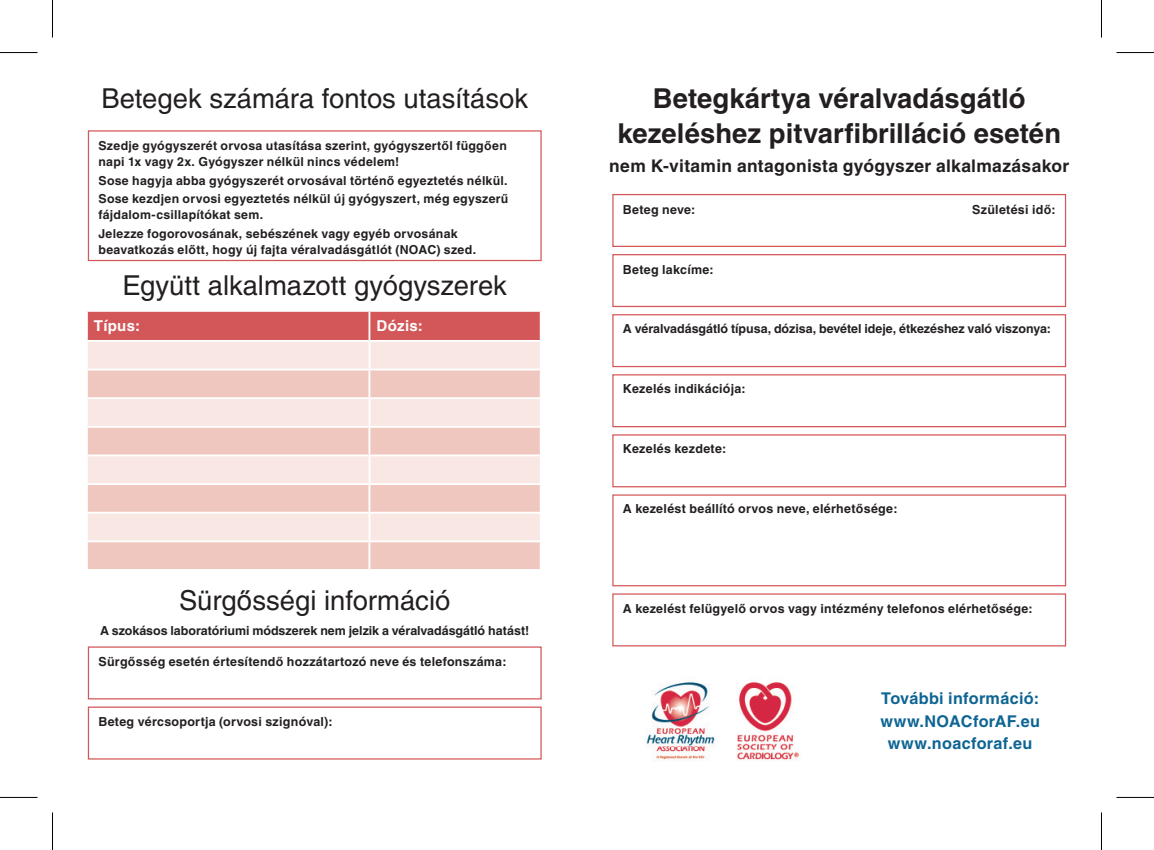
<style>
.page{position:relative;width:1154px;height:850px;background:#fff}
.page>*{position:absolute;margin:0;border:0;box-sizing:border-box;transform-origin:0 0}
.t1{font:27.5px "Helvetica LT Std";color:#231f20}
.t2{font:700 27.5px/35px "Helvetica LT Std";color:#231f20;text-align:center}
.t3{font:700 17.5px "Helvetica LT Std";letter-spacing:.02em;color:#231f20}
.t4{font:700 16.25px/22.5px "Helvetica LT Std";letter-spacing:.02em;color:#0e6593;text-align:center}
.t5{font:700 15px "Helvetica LT Std";letter-spacing:.02em;color:#fff}
.t6{font:700 12.5px "Helvetica LT Std";letter-spacing:.02em;color:#231f20}
.t7{font:700 12.5px "Helvetica LT Std";letter-spacing:-.005em;color:#231f20}
.t8{font:700 12.5px "Helvetica LT Std";color:#231f20}
.t9{font:700 12.25px/18.8px "Helvetica LT Std";letter-spacing:.025em;color:#231f20}
.s1{font-family:"Arial"}
</style>
<div class="page">
<div style="left:612px;top:194px;width:454px;height:53px;border:1px solid #d35758"></div>
<div style="left:612px;top:314px;width:454px;height:53px;border:1px solid #d35758"></div>
<div style="left:612px;top:434px;width:454px;height:53px;border:1px solid #d35758"></div>
<div style="left:612px;top:593px;width:454px;height:53px;border:1px solid #d35758"></div>
<div style="left:612px;top:254px;width:454px;height:53px;border:1px solid #d35758"></div>
<div style="left:612px;top:374px;width:454px;height:53px;border:1px solid #d35758"></div>
<div style="left:612px;top:494px;width:454px;height:92px;border:1px solid #d35758"></div>
<img style="left:645px;top:682px;width:154px;height:79px">
<div style="left:88px;top:311px;width:452px;height:29px;background:#d35758"></div>
<div style="left:88px;top:342px;width:452px;height:26px;background:#f8e7e2"></div>
<svg style="left:88px;top:370px;width:452px;height:198px;background:#f3d5ce"></svg>
<hr style="left:368px;top:311px;width:2px;height:29px;background:#fff">
<hr style="left:368px;top:341px;width:2px;height:27px;background:#fff">
<hr style="left:368px;top:370px;width:2px;height:27px;background:#fff">
<hr style="left:86px;top:397px;width:283px;height:2px;background:#fff">
<hr style="left:369px;top:397px;width:173px;height:2px;background:#fff">
<hr style="left:368px;top:399px;width:2px;height:26px;background:#fff">
<hr style="left:86px;top:425px;width:283px;height:2px;background:#fff">
<hr style="left:369px;top:425px;width:173px;height:2px;background:#fff">
<hr style="left:368px;top:427px;width:2px;height:27px;background:#fff">
<hr style="left:86px;top:454px;width:283px;height:2px;background:#fff">
<hr style="left:369px;top:454px;width:173px;height:2px;background:#fff">
<hr style="left:368px;top:456px;width:2px;height:27px;background:#fff">
<hr style="left:86px;top:483px;width:283px;height:2px;background:#fff">
<hr style="left:369px;top:483px;width:173px;height:2px;background:#fff">
<hr style="left:368px;top:485px;width:2px;height:26px;background:#fff">
<hr style="left:86px;top:511px;width:283px;height:2px;background:#fff">
<hr style="left:369px;top:511px;width:173px;height:2px;background:#fff">
<hr style="left:368px;top:513px;width:2px;height:27px;background:#fff">
<hr style="left:86px;top:540px;width:283px;height:2px;background:#fff">
<hr style="left:369px;top:540px;width:173px;height:2px;background:#fff">
<hr style="left:368px;top:542px;width:2px;height:26px;background:#fff">
<div style="left:88px;top:130px;width:454px;height:131px;border:1px solid #d35758"></div>
<div style="left:88px;top:646px;width:454px;height:53px;border:1px solid #d35758"></div>
<div style="left:88px;top:706px;width:454px;height:53px;border:1px solid #d35758"></div>
<hr style="left:0;top:52px;width:38px;height:1px;background:#000">
<hr style="left:1116px;top:52px;width:38px;height:1px;background:#000">
<hr style="left:0;top:796px;width:38px;height:1px;background:#000">
<hr style="left:1116px;top:796px;width:38px;height:1px;background:#000">
<hr style="left:52px;top:0;width:1px;height:38px;background:#000">
<hr style="left:52px;top:812px;width:1px;height:37px;background:#000">
<hr style="left:1101px;top:0;width:1px;height:38px;background:#000">
<hr style="left:1101px;top:812px;width:1px;height:37px;background:#000">
<h1 class="t1" style="left:101px;top:82px;width:428px">Betegek számára fontos utasítások</h1>
<p class="t9" style="left:98px;top:137px;width:410px;line-height:15.8px">Szedje gyógyszerét orvosa utasítása szerint, gyógyszert<span class="s1">ő</span>l függ<span class="s1">ő</span>en napi 1x vagy 2x. Gyógyszer nélkül nincs védelem!</p>
<p class="t9" style="left:98px;top:170px;width:412px">Sose hagyja abba gyógyszerét orvosával történ<span class="s1">ő</span> egyeztetés nélkül.<br>Sose kezdjen orvosi egyeztetés nélkül új gyógyszert, még egyszer<span class="s1">ű</span></p>
<p class="t9" style="left:98px;top:205px;width:361px">fájdalom-csillapítókat sem.<br>Jelezze fogorovosának, sebészének vagy egyéb orvosának</p>
<p class="t9" style="left:98px;top:240px;width:379px">beavatkozás el<span class="s1">ő</span>tt, hogy új fajta véralvadásgátlót (NOAC) szed.</p>
<h1 class="t1" style="left:123px;top:269px;width:386px">Együtt alkalmazott gyógyszerek</h1>
<p class="t5" style="left:94px;top:316px;width:48px">Típus:</p>
<p class="t5" style="left:376px;top:316px;width:48px">Dózis:</p>
<h1 class="t1" style="left:179px;top:584px;width:273px">Sürg<span class="s1">ő</span>sségi információ</h1>
<p class="t8" style="left:100px;top:622px;width:431px">A szokásos laboratóriumi módszerek nem jelzik a véralvadásgátló hatást!</p>
<p class="t6" style="left:98px;top:653px;width:409px">Sürg<span class="s1">ő</span>sség esetén értesítend<span class="s1">ő</span> hozzátartozó neve és telefonszáma:</p>
<p class="t6" style="left:98px;top:713px;width:236px">Beteg vércsoportja (orvosi szignóval):</p>
<h1 class="t2" style="left:617px;top:80px;width:445px">Betegkártya véralvadásgátló kezeléshez pitvarfibrilláció esetén</h1>
<h2 class="t3" style="left:609px;top:155px;width:461px">nem K-vitamin antagonista gyógyszer alkalmazásakor</h2>
<p class="t6" style="left:623px;top:201px;width:74px">Beteg neve:</p>
<p class="t6" style="left:972px;top:201px;width:85px">Születési id<span class="s1">ő</span>:</p>
<p class="t6" style="left:623px;top:261px;width:92px">Beteg lakcíme:</p>
<p class="t7" style="left:623px;top:321px;width:429px">A véralvadásgátló típusa, dózisa, bevétel ideje, étkezéshez való viszonya:</p>
<p class="t6" style="left:623px;top:381px;width:124px">Kezelés indikációja:</p>
<p class="t6" style="left:623px;top:441px;width:105px">Kezelés kezdete:</p>
<p class="t6" style="left:623px;top:500px;width:276px">A kezelést beállító orvos neve, elérhet<span class="s1">ő</span>sége:</p>
<p class="t6" style="left:623px;top:600px;width:411px">A kezelést felügyel<span class="s1">ő</span> orvos vagy intézmény telefonos elérhet<span class="s1">ő</span>sége:</p>
<h3 class="t4" style="left:880px;top:686px;width:161px">További információ: www.NOACforAF.eu www.noacforaf.eu</h3>
</div>
